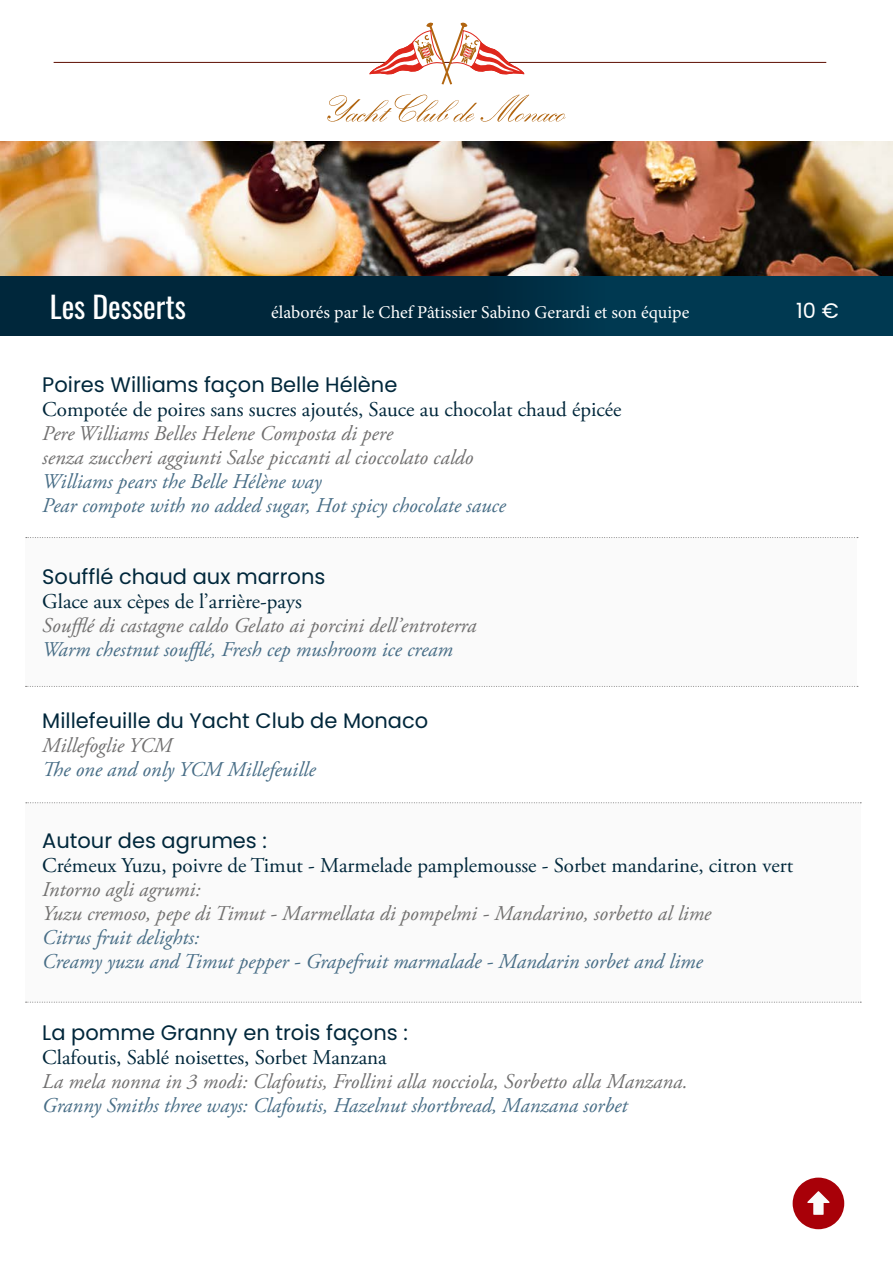
<style>
.page{position:relative;width:893px;height:1263px;background:#fff}
.page>*{position:absolute;margin:0;border:0;box-sizing:border-box;transform-origin:0 0}
.t1{font:30px "Oswald";color:#fff}
.t2{font:italic 21px/24px "Adobe Garamond Pro";color:#476d86}
.t3{font:italic 21px/24px "Adobe Garamond Pro";color:#706f6f}
.t4{font:21px "Adobe Garamond Pro";color:#00273b}
.t5{font:21px "Poppins";color:#00273b}
.t6{font:italic 21px/24px "Adobe Garamond Pro";color:#71706f}
.t7{font:21px "Poppins";color:#fff}
.t8{font:18px "Minion Pro";color:#fff}
</style>
<div class="page">
<div style="left:0;top:274px;width:893px;height:62px;background:#00273b"></div>
<div style="left:462px;top:274px;width:431px;height:62px;background:linear-gradient(to right,#002d43,#003e57)"></div>
<div style="left:26px;top:537px;width:831px;height:150px;background:#fafafa"></div>
<svg style="left:26px;top:537px;width:832px;height:1px"></svg>
<svg style="left:26px;top:686px;width:832px;height:1px"></svg>
<hr style="left:54px;top:62px;width:772px;height:1px;background:#5d0d00">
<svg style="left:370px;top:22px;width:154px;height:62px"></svg>
<svg style="left:327px;top:94px;width:239px;height:28px"></svg>
<img style="left:0;top:141px;width:893px;height:134px">
<div style="left:26px;top:802px;width:835px;height:200px;background:#fafafa"></div>
<svg style="left:26px;top:802px;width:835px;height:1px"></svg>
<svg style="left:26px;top:1002px;width:835px;height:1px"></svg>
<div style="left:793px;top:1177px;width:51px;height:52px;background:#a80008;border-radius:50%"></div>
<svg style="left:807px;top:1191px;width:22px;height:24px"></svg>
<h1 class="t1" style="left:50px;top:280px;width:138px">Les Desserts</h1>
<p class="t8" style="left:271px;top:300px;width:420px">élaborés par le Chef Pâtissier Sabino Gerardi et son équipe</p>
<p class="t7" style="left:796px;top:299px;width:44px">10 €</p>
<p class="t5" style="left:42px;top:372px;width:357px">Poires Williams façon Belle Hélène</p>
<p class="t4" style="left:42px;top:396px;width:581px">Compotée de poires sans sucres ajoutés, Sauce au chocolat chaud épicée</p>
<p class="t3" style="left:42px;top:422px;width:433px">Pere Williams Belles Helene Composta di pere<br>senza zuccheri aggiunti Salse piccanti al cioccolato caldo</p>
<p class="t2" style="left:42px;top:470px;width:465px">Williams pears the Belle Hélène way<br>Pear compote with no added sugar, Hot spicy chocolate sauce</p>
<p class="t5" style="left:42px;top:564px;width:285px">Soufflé chaud aux marrons</p>
<p class="t4" style="left:42px;top:588px;width:261px">Glace aux cèpes de l’arrière-pays</p>
<p class="t3" style="left:42px;top:614px;width:436px">Soufflé di castagne caldo Gelato ai porcini dell’entroterra</p>
<p class="t2" style="left:42px;top:638px;width:412px">Warm chestnut soufflé, Fresh cep mushroom ice cream</p>
<p class="t5" style="left:42px;top:708px;width:388px">Millefeuille du Yacht Club de Monaco</p>
<p class="t3" style="left:42px;top:734px;width:131px">Millefoglie YCM</p>
<p class="t2" style="left:42px;top:758px;width:275px">The one and only YCM Millefeuille</p>
<p class="t5" style="left:42px;top:828px;width:226px">Autour des agrumes :</p>
<p class="t4" style="left:42px;top:852px;width:752px">Crémeux Yuzu, poivre de Timut - Marmelade pamplemousse - Sorbet mandarine, citron vert</p>
<p class="t6" style="left:42px;top:878px;width:670px">Intorno agli agrumi:<br>Yuzu cremoso, pepe di Timut - Marmellata di pompelmi - Mandarino, sorbetto al lime</p>
<p class="t2" style="left:42px;top:926px;width:662px">Citrus fruit delights:<br>Creamy yuzu and Timut pepper - Grapefruit marmalade - Mandarin sorbet and lime</p>
<p class="t5" style="left:42px;top:1020px;width:367px">La pomme Granny en trois façons :</p>
<p class="t4" style="left:42px;top:1044px;width:346px">Clafoutis, Sablé noisettes, Sorbet Manzana</p>
<p class="t3" style="left:42px;top:1070px;width:647px">La mela nonna in 3 modi: Clafoutis, Frollini alla nocciola, Sorbetto alla Manzana.</p>
<p class="t2" style="left:42px;top:1094px;width:587px">Granny Smiths three ways: Clafoutis, Hazelnut shortbread, Manzana sorbet</p>
</div>
